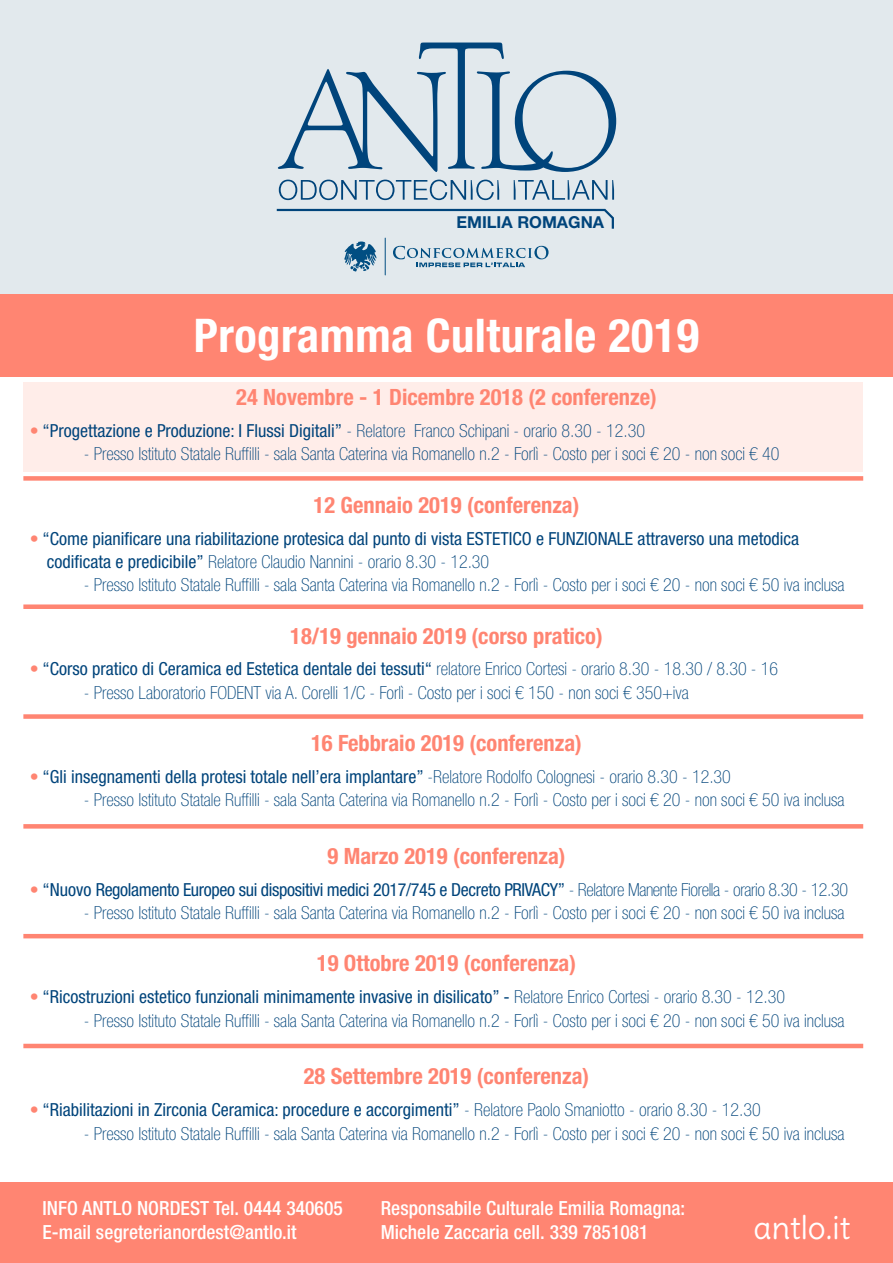
<style>
.page{position:relative;width:893px;height:1263px;background:#fff}
.page>*{position:absolute;margin:0;border:0;box-sizing:border-box;transform-origin:0 0}
.t1{font:700 condensed 46.5px "Helvetica Neue LT Std";letter-spacing:.01em;color:#fff}
.t2{font:31.95px "Delius";color:#fff}
.t3{font:700 condensed 22.5px "Helvetica Neue LT Std";color:#ff8572}
.t4{font:500 condensed 19.5px "Helvetica Neue LT Std";letter-spacing:.005em;color:#fff}
.t5{font:100 condensed 18px "Helvetica Neue LT Std";color:#00447b}
.t6{font:condensed 18px/23.4px "Helvetica Neue LT Std";color:#00447b}
.t7{font:condensed 18px "Helvetica Neue LT Std";letter-spacing:-.02em;color:#00447b}
.t8{font:700 16.5px "Helvetica Neue LT Std";color:#00447b}
.s1{color:#ff8572}
.s2{font-weight:100}
</style>
<div class="page">
<div style="left:23px;top:383px;width:839px;height:89px;background:#ffede9"></div>
<div style="left:0;top:1182px;width:893px;height:81px;background:#ff8572"></div>
<div style="left:0;top:293px;width:893px;height:84px;background:#ff8572"></div>
<div style="left:23px;top:476px;width:840px;height:5px;background:#ff8572"></div>
<div style="left:23px;top:604px;width:840px;height:5px;background:#ff8572"></div>
<div style="left:23px;top:714px;width:840px;height:5px;background:#ff8572"></div>
<div style="left:23px;top:824px;width:840px;height:5px;background:#ff8572"></div>
<hr style="left:23px;top:934px;width:840px;height:4px;background:#ff8572">
<hr style="left:23px;top:1044px;width:840px;height:4px;background:#ff8572">
<div style="left:0;top:0;width:893px;height:293px;background:#e2e9ed"></div>
<svg style="left:279px;top:180px;width:220px;height:20px"></svg>
<svg style="left:514px;top:180px;width:100px;height:20px"></svg>
<svg style="left:278px;top:43px;width:338px;height:129px"></svg>
<svg style="left:277px;top:209px;width:337px;height:20px"></svg>
<svg style="left:344px;top:241px;width:33px;height:31px"></svg>
<svg style="left:393px;top:246px;width:156px;height:21px"></svg>
<hr style="left:385px;top:238px;width:1px;height:37px;background:#014e82">
<p class="t8" style="left:456px;top:212px;width:149px">EMILIA ROMAGNA</p>
<p class="t1" style="left:194px;top:307px;width:507px">Programma Culturale 2019</p>
<p class="t3" style="left:236px;top:383px;width:422px">24 Novembre - 1 Dicembre 2018 (2 conferenze)</p>
<p class="t6" style="left:30px;top:419px;width:617px"><span class="s1">•</span> “Progettazione e Produzione: I Flussi Digitali” <span class="s2">- Relatore Franco Schipani - orario 8.30 - 12.30</span></p>
<p class="t5" style="left:84px;top:444px;width:697px">- Presso Istituto Statale Ruffilli - sala Santa Caterina via Romanello n.2 - Forlì - Costo per i soci € 20 - non soci € 40</p>
<p class="t3" style="left:314px;top:491px;width:267px">12 Gennaio 2019 (conferenza)</p>
<p class="t6" style="left:47px;top:526px;width:754px;text-indent:-17px"><span class="s1">•</span> “Come pianificare una riabilitazione protesica dal punto di vista ESTETICO e FUNZIONALE attraverso una metodica codificata e predicibile” <span class="s2">Relatore Claudio Nannini - orario 8.30 - 12.30</span></p>
<p class="t5" style="left:84px;top:575px;width:762px">- Presso Istituto Statale Ruffilli - sala Santa Caterina via Romanello n.2 - Forlì - Costo per i soci € 20 - non soci € 50 iva inclusa</p>
<p class="t3" style="left:290px;top:622px;width:314px">18/19 gennaio 2019 (corso pratico)</p>
<p class="t6" style="left:30px;top:657px;width:750px"><span class="s1">•</span> “Corso pratico di Ceramica ed Estetica dentale dei tessuti“ <span class="s2">relatore Enrico Cortesi - orario 8.30 - 18.30 / 8.30 - 16</span></p>
<p class="t5" style="left:84px;top:682px;width:606px">- Presso Laboratorio FODENT via A. Corelli 1/C - Forlì - Costo per i soci € 150 - non soci € 350+iva</p>
<p class="t3" style="left:311px;top:729px;width:272px">16 Febbraio 2019 (conferenza)</p>
<p class="t6" style="left:30px;top:765px;width:703px"><span class="s1">•</span> “Gli insegnamenti della protesi totale nell’era implantare” <span class="s2">-Relatore Rodolfo Colognesi - orario 8.30 - 12.30</span></p>
<p class="t5" style="left:84px;top:790px;width:762px">- Presso Istituto Statale Ruffilli - sala Santa Caterina via Romanello n.2 - Forlì - Costo per i soci € 20 - non soci € 50 iva inclusa</p>
<p class="t3" style="left:327px;top:842px;width:239px">9 Marzo 2019 (conferenza)</p>
<p class="t7" style="left:30px;top:879px;width:820px"><span class="s1">•</span> “Nuovo Regolamento Europeo sui dispositivi medici 2017/745 e Decreto PRIVACY” <span class="s2">- Relatore Manente Fiorella - orario 8.30 - 12.30</span></p>
<p class="t5" style="left:84px;top:903px;width:762px">- Presso Istituto Statale Ruffilli - sala Santa Caterina via Romanello n.2 - Forlì - Costo per i soci € 20 - non soci € 50 iva inclusa</p>
<p class="t3" style="left:317px;top:950px;width:261px">19 Ottobre 2019 (conferenza)</p>
<p class="t6" style="left:30px;top:985px;width:757px"><span class="s1">•</span> “Ricostruzioni estetico funzionali minimamente invasive in disilicato” - <span class="s2">Relatore Enrico Cortesi - orario 8.30 - 12.30</span></p>
<p class="t5" style="left:84px;top:1010px;width:762px">- Presso Istituto Statale Ruffilli - sala Santa Caterina via Romanello n.2 - Forlì - Costo per i soci € 20 - non soci € 50 iva inclusa</p>
<p class="t3" style="left:304px;top:1063px;width:287px">28 Settembre 2019 (conferenza)</p>
<p class="t6" style="left:30px;top:1098px;width:732px"><span class="s1">•</span> “Riabilitazioni in Zirconia Ceramica: procedure e accorgimenti” <span class="s2">- Relatore Paolo Smaniotto - orario 8.30 - 12.30</span></p>
<p class="t5" style="left:84px;top:1123px;width:762px">- Presso Istituto Statale Ruffilli - sala Santa Caterina via Romanello n.2 - Forlì - Costo per i soci € 20 - non soci € 50 iva inclusa</p>
<p class="t4" style="left:43px;top:1197px;width:302px">INFO ANTLO NORDEST Tel. 0444 340605</p>
<p class="t4" style="left:43px;top:1220px;width:256px">E-mail segreterianordest@antlo.it</p>
<p class="t4" style="left:381px;top:1197px;width:306px">Responsabile Culturale Emilia Romagna:</p>
<p class="t4" style="left:381px;top:1220px;width:269px">Michele Zaccaria cell. 339 7851081</p>
<p class="t2" style="left:753px;top:1207px;width:98px">antlo.it</p>
</div>
